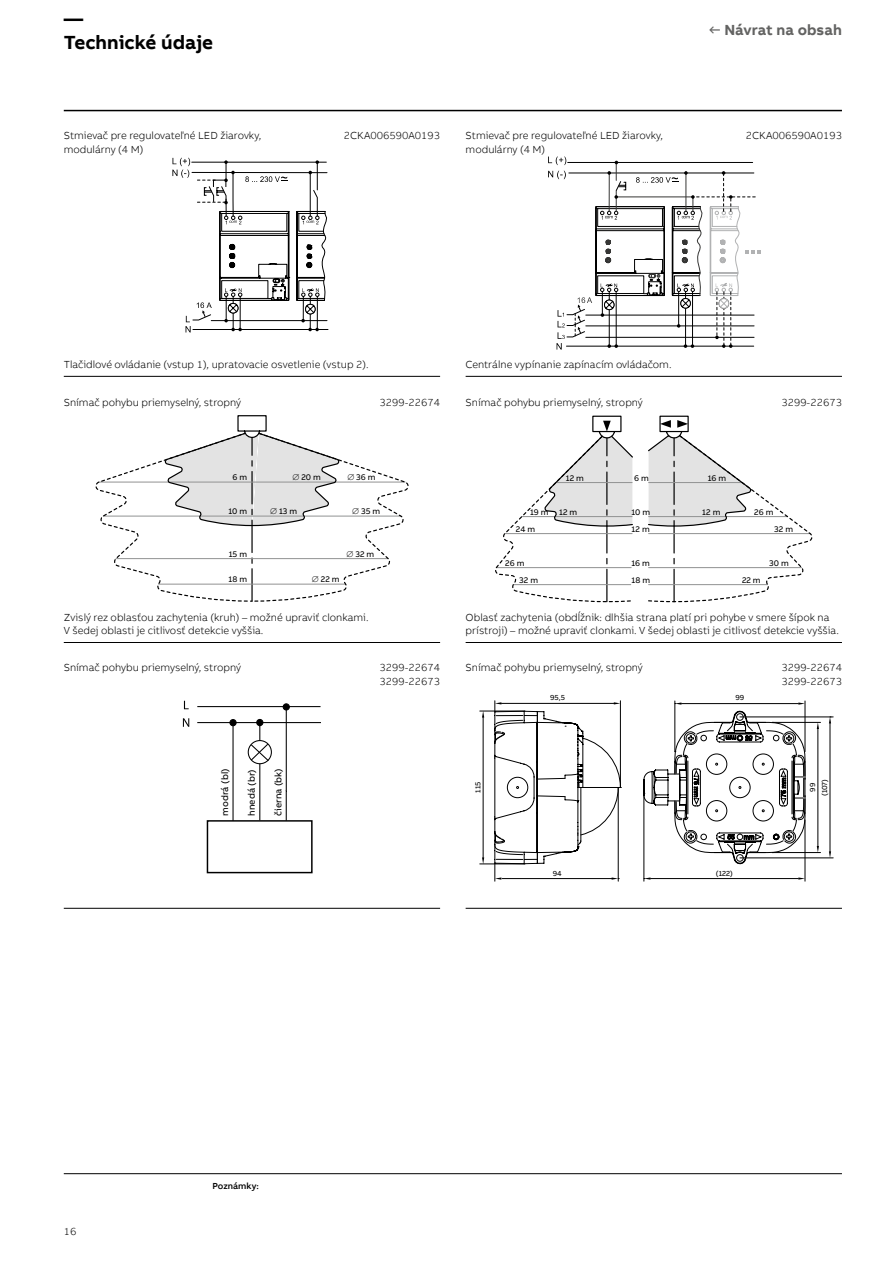
<style>
.page{position:relative;width:893px;height:1263px;background:#fff}
.page>*{position:absolute;margin:0;border:0;box-sizing:border-box;transform-origin:0 0}
.t1{font:700 19.5px/23.4px "AB Bvoice";color:#000}
.t2{font:700 15px "AB Bvoice";color:#636362}
.t3{font:300 10.5px/13.4px "AB Bvoice";color:#000}
.t4{font:9.45px "AB Bvoice";color:#000}
.t5{font:500 9px "AB Bvoice";color:#000}
.t6{font:8.4px "AB Bvoice";color:#000}
.t7{font:7.5px/12px "AB Bvoice";color:#000;text-align:center}
</style>
<div class="page">
<hr style="left:64px;top:110px;width:778px;height:1px;background:#000">
<hr style="left:64px;top:1173px;width:778px;height:1px;background:#000">
<hr style="left:64px;top:376px;width:376px;height:1px;background:#000">
<hr style="left:466px;top:376px;width:376px;height:1px;background:#000">
<svg style="left:172px;top:158px;width:157px;height:175px"></svg>
<hr style="left:64px;top:642px;width:376px;height:1px;background:#000">
<hr style="left:64px;top:908px;width:376px;height:1px;background:#000">
<hr style="left:466px;top:908px;width:376px;height:1px;background:#000">
<hr style="left:466px;top:642px;width:376px;height:1px;background:#000">
<hr style="left:246px;top:771px;width:162px;height:1px;background:#919292">
<hr style="left:246px;top:822px;width:119px;height:1px;background:#919292">
<hr style="left:246px;top:805px;width:153px;height:1px;background:#919292">
<hr style="left:246px;top:754px;width:139px;height:1px;background:#919292">
<hr style="left:246px;top:720px;width:94px;height:1px;background:#919292">
<hr style="left:111px;top:822px;width:117px;height:1px;background:#919292">
<hr style="left:94px;top:805px;width:135px;height:1px;background:#919292">
<hr style="left:102px;top:771px;width:128px;height:1px;background:#919292">
<hr style="left:119px;top:754px;width:111px;height:1px;background:#919292">
<hr style="left:153px;top:720px;width:77px;height:1px;background:#919292">
<svg style="left:495px;top:415px;width:318px;height:187px"></svg>
<hr style="left:740px;top:858px;width:93px;height:1px;background:#000">
<hr style="left:740px;top:717px;width:93px;height:1px;background:#000">
<hr style="left:830px;top:723px;width:1px;height:128px;background:#000">
<svg style="left:829px;top:851px;width:2px;height:7px"></svg>
<hr style="left:772px;top:852px;width:48px;height:1px;background:#000">
<hr style="left:772px;top:722px;width:48px;height:1px;background:#000">
<hr style="left:818px;top:729px;width:1px;height:117px;background:#000">
<svg style="left:817px;top:846px;width:2px;height:6px"></svg>
<svg style="left:817px;top:722px;width:2px;height:7px"></svg>
<hr style="left:480px;top:864px;width:45px;height:1px;background:#000">
<hr style="left:480px;top:711px;width:45px;height:1px;background:#000">
<hr style="left:483px;top:717px;width:1px;height:141px;background:#000">
<svg style="left:482px;top:857px;width:2px;height:7px"></svg>
<svg style="left:482px;top:711px;width:2px;height:6px"></svg>
<svg style="left:829px;top:717px;width:2px;height:6px"></svg>
<svg style="left:494px;top:701px;width:312px;height:180px"></svg>
<hr style="left:197px;top:706px;width:124px;height:1px;background:#000">
<hr style="left:197px;top:722px;width:124px;height:1px;background:#000">
<svg style="left:184px;top:701px;width:5px;height:8px"></svg>
<svg style="left:183px;top:718px;width:6px;height:9px"></svg>
<div style="left:283px;top:703px;width:7px;height:7px;border:1px solid #000;border-radius:50%"></div>
<div style="left:230px;top:719px;width:6px;height:7px;background:#000;border-radius:50%"></div>
<div style="left:229px;top:719px;width:8px;height:7px;border:1px solid #000;border-radius:50%"></div>
<div style="left:207px;top:820px;width:106px;height:53px;border:1px solid #000"></div>
<svg style="left:232px;top:704px;width:57px;height:118px"></svg>
<svg style="left:95px;top:415px;width:314px;height:187px"></svg>
<svg style="left:548px;top:156px;width:213px;height:194px"></svg>
<h1 class="t1" style="left:64px;top:7px;width:151px">—<br>Technické údaje</h1>
<h2 class="t2" style="left:709px;top:20px;width:135px">← Návrat na obsah</h2>
<p class="t3" style="left:64px;top:129px;width:199px">Stmievač pre regulovateľné LED žiarovky,</p>
<p class="t3" style="left:344px;top:129px;width:98px">2CKA006590A0193</p>
<p class="t3" style="left:64px;top:142px;width:81px">modulárny (4 M)</p>
<p class="t3" style="left:466px;top:129px;width:199px">Stmievač pre regulovateľné LED žiarovky,</p>
<p class="t3" style="left:746px;top:129px;width:98px">2CKA006590A0193</p>
<p class="t3" style="left:466px;top:142px;width:81px">modulárny (4 M)</p>
<p class="t3" style="left:64px;top:358px;width:306px">Tlačidlové ovládanie (vstup 1), upratovacie osvetlenie (vstup 2).</p>
<p class="t3" style="left:466px;top:358px;width:207px">Centrálne vypínanie zapínacím ovládačom.</p>
<p class="t3" style="left:64px;top:395px;width:179px">Snímač pohybu priemyselný, stropný</p>
<p class="t3" style="left:380px;top:395px;width:62px">3299-22674</p>
<p class="t3" style="left:466px;top:395px;width:179px">Snímač pohybu priemyselný, stropný</p>
<p class="t3" style="left:781px;top:395px;width:62px">3299-22673</p>
<p class="t6" style="left:232px;top:472px;width:16px">6 m</p>
<p class="t6" style="left:229px;top:506px;width:20px">10 m</p>
<p class="t6" style="left:301px;top:472px;width:21px">20 m</p>
<p class="t6" style="left:279px;top:506px;width:20px">13 m</p>
<p class="t6" style="left:356px;top:472px;width:21px">36 m</p>
<p class="t6" style="left:361px;top:506px;width:21px">35 m</p>
<p class="t6" style="left:566px;top:473px;width:20px">12 m</p>
<p class="t6" style="left:634px;top:473px;width:16px">6 m</p>
<p class="t6" style="left:559px;top:507px;width:20px">12 m</p>
<p class="t6" style="left:708px;top:473px;width:20px">16 m</p>
<p class="t6" style="left:702px;top:507px;width:20px">12 m</p>
<p class="t6" style="left:632px;top:507px;width:20px">10 m</p>
<p class="t6" style="left:530px;top:507px;width:20px">19 m</p>
<p class="t6" style="left:754px;top:507px;width:21px">26 m</p>
<p class="t6" style="left:632px;top:524px;width:20px">12 m</p>
<p class="t6" style="left:516px;top:524px;width:21px">24 m</p>
<p class="t6" style="left:774px;top:524px;width:20px">32 m</p>
<p class="t6" style="left:229px;top:549px;width:20px">15 m</p>
<p class="t6" style="left:355px;top:549px;width:20px">32 m</p>
<p class="t6" style="left:505px;top:558px;width:21px">26 m</p>
<p class="t6" style="left:769px;top:558px;width:21px">30 m</p>
<p class="t6" style="left:632px;top:558px;width:20px">16 m</p>
<p class="t6" style="left:229px;top:574px;width:20px">18 m</p>
<p class="t6" style="left:321px;top:574px;width:20px">22 m</p>
<p class="t6" style="left:519px;top:575px;width:20px">32 m</p>
<p class="t6" style="left:742px;top:575px;width:20px">22 m</p>
<p class="t6" style="left:632px;top:575px;width:20px">18 m</p>
<p class="t3" style="left:64px;top:610px;width:306px">Zvislý rez oblasťou zachytenia (kruh) – možné upraviť clonkami.<br>V šedej oblasti je citlivosť detekcie vyššia.</p>
<p class="t3" style="left:466px;top:610px;width:375px">Oblasť zachytenia (obdĺžnik: dlhšia strana platí pri pohybe v smere šípok na prístroji) – možné upraviť clonkami. V šedej oblasti je citlivosť detekcie vyššia.</p>
<p class="t3" style="left:64px;top:661px;width:179px">Snímač pohybu priemyselný, stropný</p>
<p class="t3" style="left:380px;top:661px;width:62px">3299-22674<br>3299-22673</p>
<p class="t3" style="left:466px;top:661px;width:179px">Snímač pohybu priemyselný, stropný</p>
<p class="t3" style="left:781px;top:661px;width:62px">3299-22674<br>3299-22673</p>
<p class="t4" style="left:219px;top:816px;width:49px;rotate:-90deg">modrá (bl)</p>
<p class="t4" style="left:246px;top:816px;width:48px;rotate:-90deg">hnedá (br)</p>
<p class="t4" style="left:272px;top:816px;width:49px;rotate:-90deg">čierna (bk)</p>
<p class="t3" style="left:64px;top:1225px;width:14px">16</p>
<p class="t5" style="left:213px;top:1180px;width:48px">Poznámky:</p>
<p class="t7" style="left:472px;top:793px;width:13px;rotate:-90deg">115</p>
<p class="t7" style="left:550px;top:692px;width:16px">95,5</p>
<p class="t7" style="left:553px;top:867px;width:10px">94</p>
<p class="t7" style="left:735px;top:692px;width:10px">99</p>
<p class="t7" style="left:716px;top:867px;width:18px">(122)</p>
<p class="t7" style="left:807px;top:796px;width:19px;rotate:-90deg">99 (107)</p>
</div>
